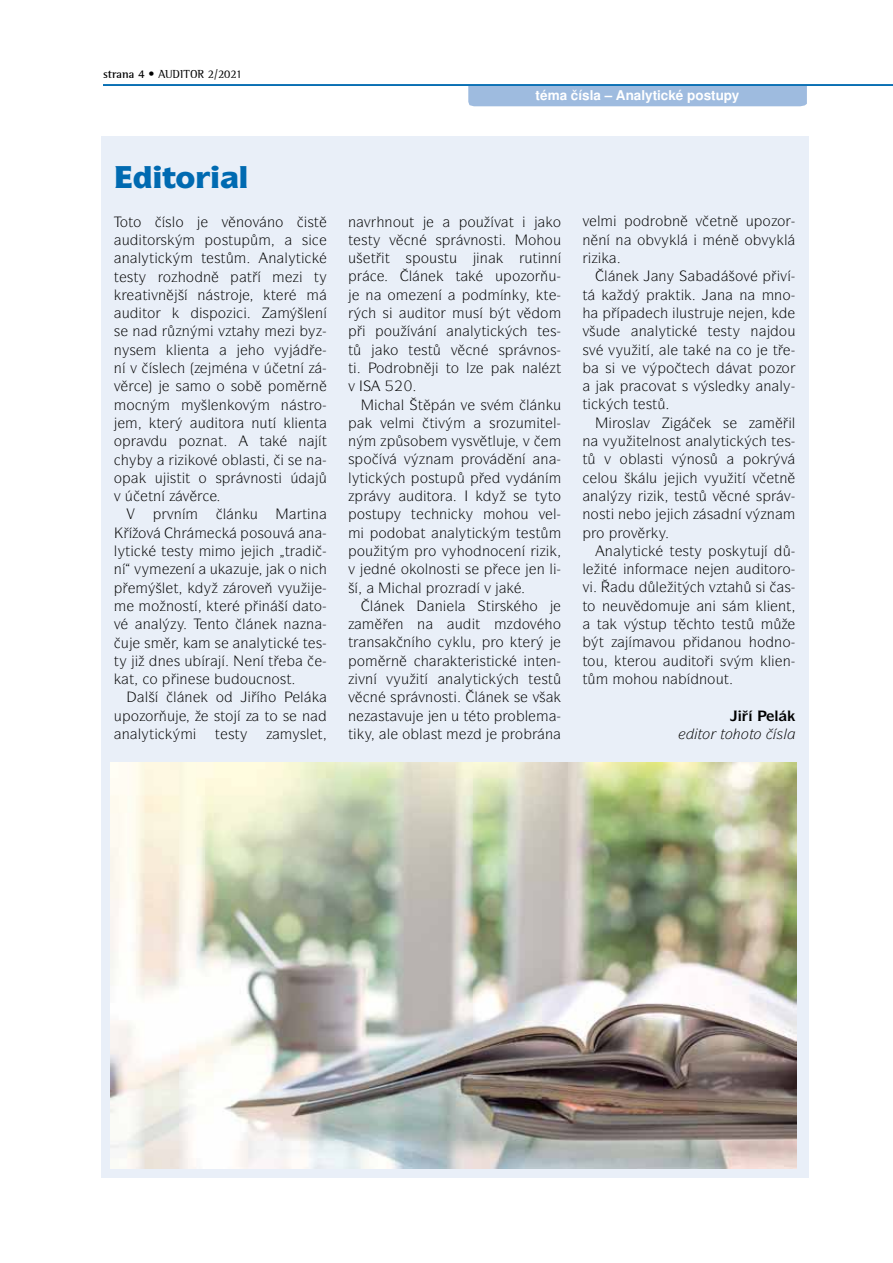
<style>
.page{position:relative;width:893px;height:1263px;background:#fff}
.page>*{position:absolute;margin:0;border:0;box-sizing:border-box;transform-origin:0 0}
.t1{font:900 30px "Itc Symbol CE";color:#006ab1}
.t2{font:14.25px "Itc Symbol CE";color:#000}
.t3{font:italic 14.25px "Itc Symbol CE";color:#000}
.t4{font:700 14.25px "Itc Symbol CE";color:#000}
.t5{font:700 13.5px "Nimbus San LCE";color:#fff}
.t6{font:12px "Rotis Semiserif";color:#000}
.s1{font-weight:700}
</style>
<div class="page">
<div style="left:468px;top:86px;width:339px;height:20px;background:#9ebbdf"></div>
<hr style="left:103px;top:84px;width:790px;height:2px;background:#006ab1">
<div style="left:101px;top:136px;width:707px;height:1042px;background:#e9eff8"></div>
<img style="left:111px;top:763px;width:686px;height:405px">
<p class="t6" style="left:103px;top:66px;width:141px"><span class="s1">strana 4 •</span> AUDITOR 2/2021</p>
<p class="t5" style="left:536px;top:87px;width:205px">téma čísla – Analytické postupy</p>
<h1 class="t1" style="left:239px;top:161px;width:11px">●</h1>
<p class="t2" style="left:120px;top:214px;width:23px">□▼□</p>
<p class="t2" style="left:165px;top:214px;width:20px">▲●□</p>
<p class="t2" style="left:221px;top:214px;width:64px">❖ ■□❖ ■□</p>
<p class="t2" style="left:122px;top:232px;width:47px">◆ ▼□▲</p>
<p class="t2" style="left:213px;top:232px;width:30px">□▲▼◆</p>
<p class="t2" style="left:122px;top:250px;width:34px">■●▼</p>
<p class="t2" style="left:201px;top:250px;width:26px">▼ ▲▼</p>
<p class="t2" style="left:268px;top:250px;width:34px">■●▼</p>
<p class="t2" style="left:114px;top:268px;width:26px">▼ ▲▼</p>
<p class="t2" style="left:163px;top:268px;width:50px">□ □■</p>
<p class="t2" style="left:142px;top:287px;width:25px">▼❖■</p>
<p class="t2" style="left:197px;top:287px;width:43px">■ ▲▼□</p>
<p class="t2" style="left:122px;top:305px;width:35px">◆ ▼□</p>
<p class="t2" style="left:182px;top:323px;width:56px">■ ❖ ▼</p>
<p class="t2" style="left:173px;top:342px;width:30px">● ■▼</p>
<p class="t2" style="left:114px;top:360px;width:50px">■ ❖ ▲●</p>
<p class="t2" style="left:175px;top:378px;width:72px">▲ □ □▲□</p>
<p class="t2" style="left:207px;top:397px;width:44px">●■□❖</p>
<p class="t2" style="left:281px;top:397px;width:43px">■ ▲▼□</p>
<p class="t2" style="left:198px;top:415px;width:35px">◆ ▼□</p>
<p class="t2" style="left:251px;top:415px;width:23px">■◆▼</p>
<p class="t2" style="left:291px;top:415px;width:30px">● ■▼</p>
<p class="t2" style="left:114px;top:433px;width:55px">□ ❖◆</p>
<p class="t2" style="left:187px;top:433px;width:38px">□■▼</p>
<p class="t2" style="left:259px;top:433px;width:69px">▼ ■ ▼</p>
<p class="t2" style="left:195px;top:451px;width:68px">□❖ □ ● ▲▼</p>
<p class="t2" style="left:114px;top:470px;width:109px">□ ◆▲▼▼ □ ▲</p>
<p class="t2" style="left:243px;top:470px;width:37px">❖■□▲▼</p>
<p class="t2" style="left:114px;top:488px;width:49px">❖ ▼■</p>
<p class="t2" style="left:223px;top:506px;width:37px">●■◆</p>
<p class="t2" style="left:249px;top:525px;width:40px">□▲□◆❖</p>
<p class="t2" style="left:306px;top:525px;width:10px">■</p>
<p class="t2" style="left:161px;top:543px;width:26px">▼ ▲▼</p>
<p class="t2" style="left:151px;top:598px;width:45px">□ ■□▲▼</p>
<p class="t2" style="left:262px;top:598px;width:10px">■</p>
<p class="t2" style="left:114px;top:616px;width:50px">❖ ■ ●</p>
<p class="t2" style="left:207px;top:616px;width:56px">■▼□ ● ■</p>
<p class="t2" style="left:214px;top:634px;width:60px">▲ ■●▼</p>
<p class="t2" style="left:158px;top:653px;width:36px">■ ▲ ◆</p>
<p class="t2" style="left:223px;top:671px;width:70px">◆ □◆ ■□▲▼</p>
<p class="t2" style="left:145px;top:689px;width:49px">● ● ■</p>
<p class="t2" style="left:114px;top:708px;width:63px">◆□□ ◆</p>
<p class="t2" style="left:214px;top:708px;width:21px">▲▼□</p>
<p class="t2" style="left:264px;top:708px;width:47px">▼□ ▲ ■</p>
<p class="t2" style="left:122px;top:726px;width:34px">■●▼</p>
<p class="t2" style="left:215px;top:726px;width:26px">▼ ▲▼</p>
<p class="t2" style="left:300px;top:726px;width:25px">▲● ▼</p>
<p class="t2" style="left:348px;top:213px;width:68px">■ ❖ ■□◆▼</p>
<p class="t2" style="left:467px;top:213px;width:48px">□◆ ❖▼</p>
<p class="t2" style="left:348px;top:232px;width:95px">▼▲▼ ❖ ■ ▲</p>
<p class="t2" style="left:463px;top:232px;width:37px">❖■□▲▼</p>
<p class="t2" style="left:528px;top:232px;width:35px">□ □◆</p>
<p class="t2" style="left:348px;top:250px;width:111px">◆ ▼ ▼ ▲ □◆▲▼◆</p>
<p class="t2" style="left:480px;top:250px;width:10px">■</p>
<p class="t2" style="left:524px;top:250px;width:35px">◆▼ ■■</p>
<p class="t2" style="left:495px;top:268px;width:63px">◆□□ ◆</p>
<p class="t2" style="left:383px;top:305px;width:59px">▲ ◆ ▼□</p>
<p class="t2" style="left:505px;top:305px;width:45px">▼ ❖ □</p>
<p class="t2" style="left:384px;top:323px;width:51px">□◆ ❖■</p>
<p class="t2" style="left:454px;top:323px;width:34px">■●▼</p>
<p class="t2" style="left:390px;top:342px;width:44px">□ ▼ ▲▼</p>
<p class="t2" style="left:451px;top:342px;width:56px">❖ ■ ▲</p>
<p class="t2" style="left:526px;top:342px;width:32px">❖■□▲</p>
<p class="t2" style="left:348px;top:360px;width:77px">▼ □ □■</p>
<p class="t2" style="left:446px;top:360px;width:25px">▼□ ●</p>
<p class="t2" style="left:522px;top:360px;width:41px">■● ▼</p>
<p class="t2" style="left:447px;top:396px;width:48px">■ ❖ ▲❖</p>
<p class="t2" style="left:526px;top:396px;width:37px">●■◆</p>
<p class="t2" style="left:489px;top:415px;width:69px">▲□◆ ▼●</p>
<p class="t2" style="left:348px;top:433px;width:10px">■</p>
<p class="t2" style="left:452px;top:433px;width:54px">❖ ▲❖ ▼●◆</p>
<p class="t2" style="left:348px;top:451px;width:87px">▲□❖ ❖ ■</p>
<p class="t2" style="left:420px;top:470px;width:30px">□▲▼◆</p>
<p class="t2" style="left:376px;top:488px;width:65px">❖ ◆ ▼□</p>
<p class="t2" style="left:513px;top:488px;width:50px">▲ ▼ ▼□</p>
<p class="t2" style="left:357px;top:506px;width:30px">□▲▼◆</p>
<p class="t2" style="left:496px;top:506px;width:62px">□□◆ ❖●</p>
<p class="t2" style="left:378px;top:525px;width:95px">□□ ▼ ■●▼</p>
<p class="t2" style="left:516px;top:525px;width:26px">▼ ▲▼</p>
<p class="t2" style="left:357px;top:543px;width:33px">□◆ ▼</p>
<p class="t2" style="left:428px;top:543px;width:95px">□ ❖ □■□ ■</p>
<p class="t2" style="left:348px;top:561px;width:125px">❖ ■ □ □●■□▲▼ ▲</p>
<p class="t2" style="left:348px;top:634px;width:34px">▼ ■▲</p>
<p class="t2" style="left:522px;top:616px;width:41px">□❖ □</p>
<p class="t2" style="left:457px;top:653px;width:35px">▼ ▲▼</p>
<p class="t2" style="left:527px;top:653px;width:31px">■▼ ■</p>
<p class="t2" style="left:358px;top:671px;width:68px">❖■ ❖◆▼</p>
<p class="t2" style="left:445px;top:671px;width:34px">■●▼</p>
<p class="t2" style="left:528px;top:671px;width:26px">▼ ▲▼</p>
<p class="t2" style="left:348px;top:689px;width:50px">❖ ■ ▲</p>
<p class="t2" style="left:418px;top:689px;width:37px">❖■□▲▼</p>
<p class="t2" style="left:348px;top:707px;width:66px">■ ▲▼ ❖◆</p>
<p class="t2" style="left:439px;top:707px;width:52px">■ ◆▼ ▼□</p>
<p class="t2" style="left:348px;top:726px;width:96px">▼ ● □●▲▼</p>
<p class="t2" style="left:633px;top:213px;width:154px">□ □■ ❖ ▼■ ◆□□</p>
<p class="t2" style="left:582px;top:232px;width:99px">■■ ■ □❖ ●</p>
<p class="t2" style="left:723px;top:232px;width:66px">■ □❖ ●</p>
<p class="t2" style="left:659px;top:268px;width:10px">■</p>
<p class="t2" style="left:676px;top:305px;width:62px">●◆▲▼ ◆ ■</p>
<p class="t2" style="left:755px;top:305px;width:10px">■</p>
<p class="t2" style="left:639px;top:323px;width:34px">■●▼</p>
<p class="t2" style="left:708px;top:323px;width:26px">▼ ▲▼</p>
<p class="t2" style="left:751px;top:323px;width:46px">■ □◆</p>
<p class="t2" style="left:582px;top:341px;width:66px">▲❖ ❖◆▼</p>
<p class="t2" style="left:605px;top:360px;width:83px">▲ ❖❖ □▼</p>
<p class="t2" style="left:732px;top:360px;width:59px">❖▼ □□</p>
<p class="t2" style="left:649px;top:378px;width:71px">□❖ ▼ ▲❖ ▲●</p>
<p class="t2" style="left:633px;top:396px;width:26px">▼ ▲▼</p>
<p class="t2" style="left:617px;top:415px;width:35px">□▲● ❖</p>
<p class="t2" style="left:792px;top:415px;width:5px">●</p>
<p class="t2" style="left:582px;top:433px;width:145px">■ ❖◆▼●■□▲▼ ■●▼</p>
<p class="t2" style="left:582px;top:451px;width:129px">▼ ❖□●▲▼ ❖■□▲</p>
<p class="t2" style="left:597px;top:470px;width:22px">●□◆</p>
<p class="t2" style="left:704px;top:470px;width:85px">❖◆▼ ❖ ▼■</p>
<p class="t2" style="left:674px;top:488px;width:90px">▼▲▼ ❖ ■ ▲</p>
<p class="t2" style="left:582px;top:506px;width:70px">■□▲▼ ■ □</p>
<p class="t2" style="left:707px;top:506px;width:70px">▲■ ❖■</p>
<p class="t2" style="left:596px;top:524px;width:43px">□ □❖</p>
<p class="t2" style="left:605px;top:543px;width:34px">■●▼</p>
<p class="t2" style="left:670px;top:543px;width:26px">▼ ▲▼</p>
<p class="t2" style="left:717px;top:543px;width:45px">□▲ ▼◆</p>
<p class="t2" style="left:582px;top:561px;width:66px">● ▼ ■□</p>
<p class="t2" style="left:694px;top:561px;width:98px">■ ■ ◆ ▼□□</p>
<p class="t2" style="left:677px;top:579px;width:52px">▼ ❖ ▼</p>
<p class="t2" style="left:582px;top:598px;width:98px">▼□ ■◆❖ □ ◆</p>
<p class="t2" style="left:763px;top:598px;width:30px">● ■▼</p>
<p class="t2" style="left:597px;top:616px;width:83px">▼ ❖ ▲▼◆ ▼</p>
<p class="t2" style="left:702px;top:616px;width:46px">▼□ ▼ ▲▼</p>
<p class="t2" style="left:652px;top:634px;width:25px">❖□◆</p>
<p class="t2" style="left:717px;top:634px;width:75px">■□◆ □ ■□</p>
<p class="t2" style="left:582px;top:653px;width:23px">▼□◆</p>
<p class="t2" style="left:622px;top:653px;width:113px">▼ □◆ ◆ ▼□ ▲❖</p>
<p class="t2" style="left:625px;top:671px;width:47px">□ □◆ ■</p>
<p class="t2" style="left:699px;top:671px;width:31px">■□◆▼</p>
<p class="t4" style="left:774px;top:707px;width:6px">●</p>
<p class="t3" style="left:698px;top:726px;width:91px">▼□ ▼□ □▼□ ▲●</p>
</div>
